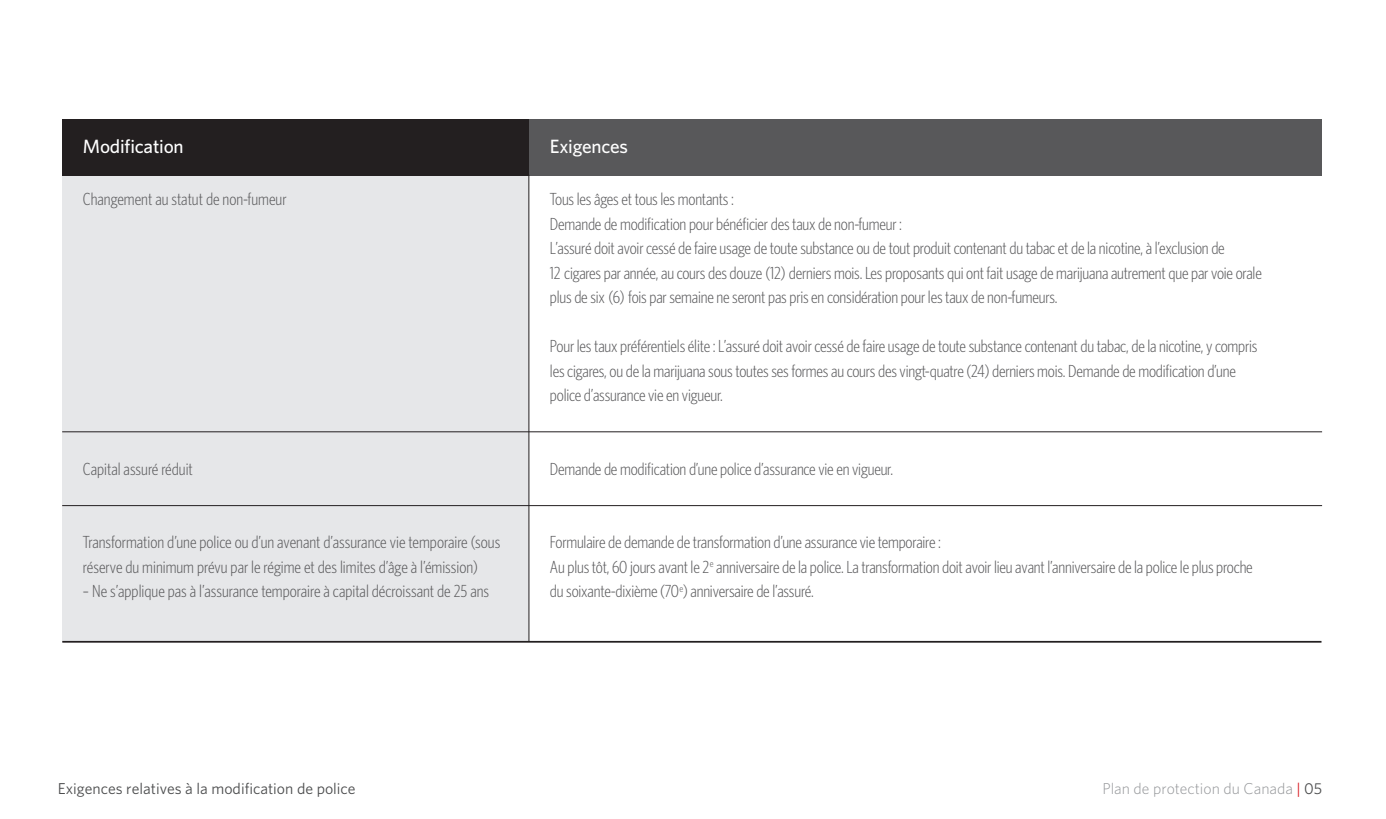
<style>
.page{position:relative;width:1386px;height:819px;background:#fff}
.page>*{position:absolute;margin:0;border:0;box-sizing:border-box;transform-origin:0 0}
.t1{font:500 19.25px "Whitney";letter-spacing:-.015em;color:#fff}
.t2{font:300 17.5px/24.5px "Whitney Condensed";letter-spacing:-.01em;color:#58585a}
.t3{font:15.75px "Whitney";color:#4b4c4d}
.t4{font:300 15.75px "Whitney";color:#939598}
.s1{font-weight:400;color:#d81c23}
.s2{font-weight:400;color:#4b4c4d}
</style>
<div class="page">
<div style="left:62px;top:175px;width:467px;height:466px;background:#e6e7e9"></div>
<div style="left:62px;top:119px;width:467px;height:56px;background:#231f20"></div>
<div style="left:529px;top:119px;width:792px;height:56px;background:#58585a"></div>
<hr style="left:62px;top:431px;width:1260px;height:1px;background:#231f20">
<hr style="left:62px;top:505px;width:1260px;height:1px;background:#231f20">
<hr style="left:529px;top:175px;width:1px;height:466px;background:#231f20">
<hr style="left:62px;top:641px;width:1260px;height:2px;background:#231f20">
<p class="t1" style="left:83px;top:133px;width:102px">Modification</p>
<p class="t2" style="left:83px;top:187px;width:205px">Changement au statut de non-fumeur</p>
<p class="t2" style="left:83px;top:456px;width:111px">Capital assuré réduit</p>
<p class="t2" style="left:83px;top:530px;width:419px">Transformation d’une police ou d’un avenant d’assurance vie temporaire (sous réserve du minimum prévu par le régime et des limites d’âge à l’émission)</p>
<p class="t2" style="left:83px;top:579px;width:408px">– Ne s’applique pas à l’assurance temporaire à capital décroissant de 25 ans</p>
<p class="t1" style="left:550px;top:133px;width:80px">Exigences</p>
<p class="t2" style="left:550px;top:187px;width:713px">Tous les âges et tous les montants :<br>Demande de modification pour bénéficier des taux de non-fumeur :<br>L’assuré doit avoir cessé de faire usage de toute substance ou de tout produit contenant du tabac et de la nicotine, à l’exclusion de<br>12 cigares par année, au cours des douze (12) derniers mois. Les proposants qui ont fait usage de marijuana autrement que par voie orale plus de six (6) fois par semaine ne seront pas pris en considération pour les taux de non-fumeurs.</p>
<p class="t2" style="left:550px;top:334px;width:709px">Pour les taux préférentiels élite : L’assuré doit avoir cessé de faire usage de toute substance contenant du tabac, de la nicotine, y compris les cigares, ou de la marijuana sous toutes ses formes au cours des vingt-quatre (24) derniers mois. Demande de modification d’une police d’assurance vie en vigueur.</p>
<p class="t2" style="left:550px;top:456px;width:345px">Demande de modification d’une police d’assurance vie en vigueur.</p>
<p class="t2" style="left:550px;top:530px;width:704px">Formulaire de demande de transformation d’une assurance vie temporaire :<br>Au plus tôt, 60 jours avant le 2<sup>e</sup> anniversaire de la police. La transformation doit avoir lieu avant l’anniversaire de la police le plus proche du soixante-dixième (70<sup>e</sup>) anniversaire de l’assuré.</p>
<p class="t3" style="left:58px;top:778px;width:299px">Exigences relatives à la modification de police</p>
<p class="t4" style="left:1102px;top:778px;width:222px">Plan de protection du Canada <span class="s1">|</span> <span class="s2">05</span></p>
</div>
